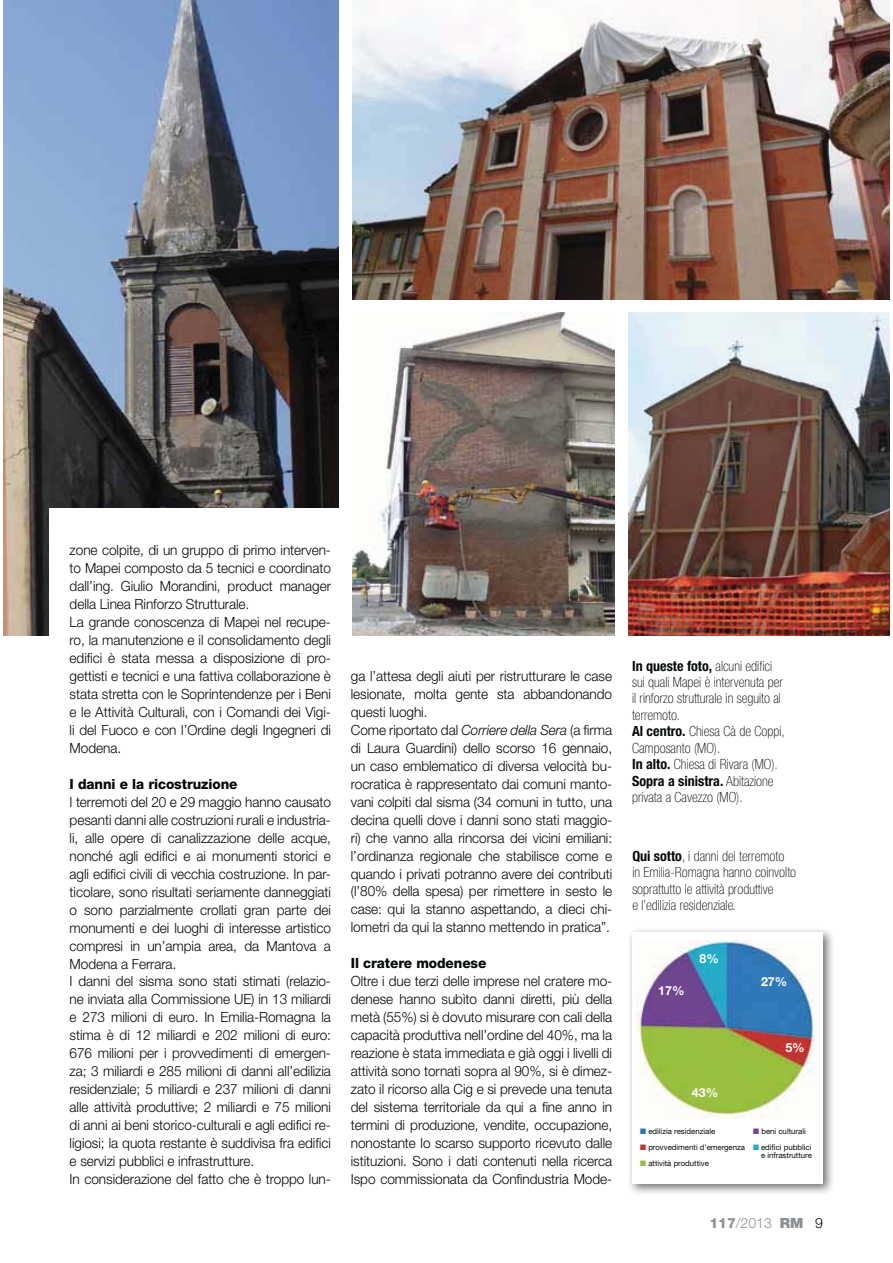
<style>
.page{position:relative;width:893px;height:1263px;background:#fff}
.page>*{position:absolute;margin:0;border:0;box-sizing:border-box;transform-origin:0 0}
.t1{font:300 14.1px/18px "Helvetica Neue LT Std";letter-spacing:-.005em;color:#040809}
.t2{font:100 condensed 14.1px/16.4px "Helvetica Neue LT Std";color:#040809}
.t3{font:800 14.1px "Helvetica Neue LT Std";letter-spacing:-.005em;color:#040809}
.t4{font:300 14.1px "Helvetica Neue LT Std";color:#8b9094}
.t5{font:700 12.45px "Helvetica Neue LT Std";color:#fff}
.t6{font:7.8px/16.4px "Helvetica Neue LT Std";color:#040809}
.s1{font-family:"Helvetica Neue LTW1 G"}
.s2{font-style:italic}
.s3{font-weight:700}
.s4{font-weight:800}
.s5{font-weight:900}
.s6{color:#040809}
</style>
<div class="page">
<img style="left:352px;top:0;width:537px;height:299px">
<img style="left:352px;top:312px;width:263px;height:324px">
<img style="left:628px;top:312px;width:261px;height:324px">
<img style="left:3px;top:0;width:336px;height:636px">
<div style="left:50px;top:509px;width:301px;height:251px;background:#fff"></div>
<img style="left:630px;top:930px;width:203px;height:264px">
<div style="left:632px;top:932px;width:191px;height:252px;background:#fff"></div>
<img style="left:636px;top:940px;width:179px;height:179px">
<p class="t1" style="left:70px;top:542px;width:263px">zone colpite, di un gruppo di primo interven&shy;to Mapei composto da 5 tecnici e coordinato dall’ing. Giulio Morandini, product manager della Linea Rinforzo Strutturale.<br>La grande conoscenza di Mapei nel recupe&shy;ro, la manutenzione e il consolidamento degli edifici è stata messa a disposizione di pro&shy;gettisti e tecnici e una fattiva collaborazione è stata stretta con le Soprintendenze per i Beni e le Attività Culturali, con i Comandi dei Vigi&shy;li del Fuoco e con l’Ordine degli Ingegneri di Modena.</p>
<p class="t3" style="left:70px;top:778px;width:169px">I danni e la ricostruzione</p>
<p class="t1" style="left:70px;top:794px;width:263px">I terremoti del 20 e 29 maggio hanno causato pesanti danni alle costruzioni rurali e industria&shy;li, alle opere di canalizzazione delle acque, nonché agli edifici e ai monumenti storici e agli edifici civili di vecchia costruzione. In par&shy;ticolare, sono risultati seriamente danneggiati o sono parzialmente crollati gran parte dei monumenti e dei luoghi di interesse artistico compresi in un’ampia area, da Mantova a Modena a Ferrara.<br>I danni del sisma sono stati stimati (relazio&shy;ne inviata alla Commissione UE) in 13 miliardi e 273 milioni di euro. In Emilia<span class="s1">‐</span>Romagna la stima è di 12 miliardi e 202 milioni di euro:<br>676 milioni per i provvedimenti di emergen&shy;za; 3 miliardi e 285 milioni di danni all’edilizia residenziale; 5 miliardi e 237 milioni di danni alle attività produttive; 2 miliardi e 75 milioni di anni ai beni storico<span class="s1">‐</span>culturali e agli edifici re&shy;ligiosi; la quota restante è suddivisa fra edifici e servizi pubblici e infrastrutture.<br>In considerazione del fatto che è troppo lun-</p>
<p class="t1" style="left:351px;top:668px;width:263px">ga l’attesa degli aiuti per ristrutturare le case lesionate, molta gente sta abbandonando questi luoghi.<br>Come riportato dal <span class="s2">Corriere della Sera</span> (a firma di Laura Guardini) dello scorso 16 gennaio, un caso emblematico di diversa velocità bu&shy;rocratica è rappresentato dai comuni manto&shy;vani colpiti dal sisma (34 comuni in tutto, una decina quelli dove i danni sono stati maggio&shy;ri) che vanno alla rincorsa dei vicini emiliani: l’ordinanza regionale che stabilisce come e quando i privati potranno avere dei contributi (l’80% della spesa) per rimettere in sesto le case: qui la stanno aspettando, a dieci chi&shy;lometri da qui la stanno mettendo in pratica”.</p>
<p class="t3" style="left:351px;top:958px;width:137px">Il cratere modenese</p>
<p class="t1" style="left:351px;top:973px;width:263px;text-align:justify">Oltre i due terzi delle imprese nel cratere mo&shy;denese hanno subìto danni diretti, più della metà (55%) si è dovuto misurare con cali della capacità produttiva nell’ordine del 40%, ma la reazione è stata immediata e già oggi i livelli di attività sono tornati sopra al 90%, si è dimez&shy;zato il ricorso alla Cig e si prevede una tenuta del sistema territoriale da qui a fine anno in termini di produzione, vendite, occupazione, nonostante lo scarso supporto ricevuto dalle istituzioni. Sono i dati contenuti nella ricerca Ispo commissionata da Confindustria Mode-</p>
<p class="t2" style="left:632px;top:658px;width:154px"><span class="s3">In queste foto,</span> alcuni edifici sui quali Mapei è intervenuta per il rinforzo strutturale in seguito al terremoto.<br><span class="s3">Al centro.</span> Chiesa Cà de Coppi,<br>Camposanto (MO).<br><span class="s3">In alto.</span> Chiesa di Rivara (MO).<br><span class="s3">Sopra a sinistra.</span> Abitazione privata a Cavezzo (MO).</p>
<p class="t2" style="left:632px;top:849px;width:165px"><span class="s3">Qui sotto</span>, i danni del terremoto<br>in Emilia‐Romagna hanno coinvolto soprattutto le attività produttive<br>e l’edilizia residenziale.</p>
<p class="t5" style="left:658px;top:986px;width:28px">17%</p>
<p class="t5" style="left:699px;top:954px;width:21px">8%</p>
<p class="t5" style="left:692px;top:1088px;width:28px">43%</p>
<p class="t5" style="left:761px;top:977px;width:28px">27%</p>
<p class="t5" style="left:785px;top:1043px;width:21px">5%</p>
<p class="t6" style="left:648px;top:1123px;width:98px">edilizia residenziale provvedimenti d’emergenza attività produttive</p>
<p class="t6" style="left:761px;top:1123px;width:52px">beni culturali edifici pubblici</p>
<p class="t6" style="left:761px;top:1147px;width:52px">e infrastrutture</p>
<p class="t4" style="left:709px;top:1218px;width:115px"><span class="s4">117</span>/2013 <span class="s5">RM</span> <span class="s6">9</span></p>
</div>
